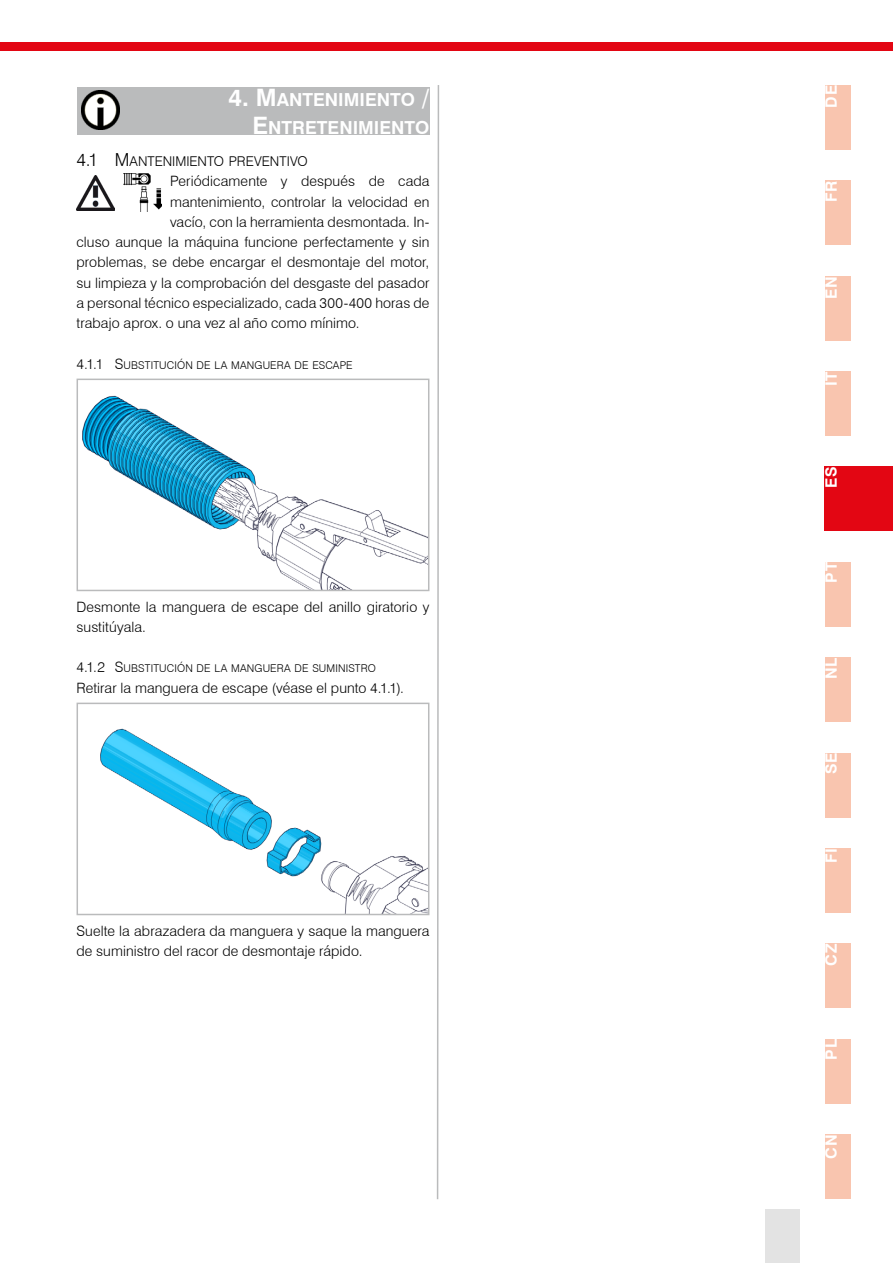
<style>
.page{position:relative;width:893px;height:1263px;background:#fff}
.page>*{position:absolute;margin:0;border:0;box-sizing:border-box;transform-origin:0 0}
.t1{font:700 18px "Swiss 721 BT";color:#fff}
.t2{font:700 15.75px "Swiss 721 BT";letter-spacing:.05em;color:#fff}
.t3{font:300 14.25px/20.2px "Swiss 721 BT";letter-spacing:.005em;color:#000}
.t4{font:300 13.5px "Swiss 721 BT";color:#000}
.t5{font:300 10.65px "Swiss 721 BT";letter-spacing:.015em;color:#000}
.s1{font-size:24px}
.s2{font-size:18px}
.s3{font-size:14.25px}
</style>
<div class="page">
<div style="left:825px;top:1134px;width:25px;height:65px;background:#f9c5af"></div>
<div style="left:825px;top:1039px;width:25px;height:64px;background:#f9c5af"></div>
<div style="left:825px;top:944px;width:25px;height:64px;background:#f9c5af"></div>
<div style="left:825px;top:848px;width:25px;height:64px;background:#f9c5af"></div>
<div style="left:825px;top:753px;width:25px;height:64px;background:#f9c5af"></div>
<div style="left:825px;top:657px;width:25px;height:65px;background:#f9c5af"></div>
<div style="left:825px;top:562px;width:25px;height:64px;background:#f9c5af"></div>
<img style="left:77px;top:175px;width:38px;height:35px">
<img style="left:123px;top:174px;width:39px;height:38px">
<div style="left:77px;top:87px;width:352px;height:47px;background:#babbbc"></div>
<img style="left:82px;top:91px;width:38px;height:38px">
<img style="left:82px;top:395px;width:344px;height:193px">
<div style="left:77px;top:379px;width:352px;height:212px;border:2px solid #babbbc"></div>
<img style="left:100px;top:728px;width:326px;height:184px">
<div style="left:77px;top:703px;width:352px;height:212px;border:2px solid #babbbc"></div>
<div style="left:825px;top:371px;width:25px;height:65px;background:#f9c5af"></div>
<div style="left:825px;top:276px;width:25px;height:64px;background:#f9c5af"></div>
<div style="left:825px;top:180px;width:25px;height:65px;background:#f9c5af"></div>
<div style="left:825px;top:85px;width:25px;height:64px;background:#f9c5af"></div>
<div style="left:0;top:43px;width:893px;height:8px;background:#e30613"></div>
<div style="left:765px;top:1209px;width:34px;height:54px;background:#e3e3e3"></div>
<svg style="left:436px;top:85px;width:4px;height:1115px"></svg>
<div style="left:825px;top:467px;width:68px;height:64px;background:#e30613"></div>
<p class="t1" style="left:229px;top:88px;width:72px"><span class="s1">4. M</span>ANTENI</p>
<p class="t1" style="left:344px;top:88px;width:27px">MIENT</p>
<p class="t1" style="left:401px;top:88px;width:30px">O <span class="s1">/</span></p>
<p class="t1" style="left:253px;top:117px;width:28px"><span class="s1">E</span>NTRETENI</p>
<p class="t1" style="left:358px;top:117px;width:27px">MIENT</p>
<p class="t1" style="left:415px;top:117px;width:16px">O</p>
<p class="t4" style="left:77px;top:153px;width:233px"><span class="s2">4.1 M</span>ANTENIMIENTO PREVENTIVO</p>
<p class="t3" style="left:170px;top:171px;width:261px">Periódicamente y después de cada</p>
<p class="t3" style="left:170px;top:191px;width:261px">mantenimiento, controlar la velocidad en</p>
<p class="t3" style="left:170px;top:211px;width:261px">vacío, con la herramienta desmontada. In-</p>
<p class="t3" style="left:77px;top:232px;width:354px">cluso aunque la máquina funcione perfectamente y sin</p>
<p class="t3" style="left:77px;top:252px;width:354px">problemas, se debe encargar el desmontaje del motor,</p>
<p class="t3" style="left:77px;top:272px;width:354px">su limpieza y la comprobación del desgaste del pasador</p>
<p class="t3" style="left:77px;top:292px;width:354px">a personal técnico especializado, cada 300-400 horas de</p>
<p class="t3" style="left:77px;top:313px;width:285px">trabajo aprox. o una vez al año como mínimo.</p>
<p class="t5" style="left:77px;top:358px;width:278px"><span class="s3">4.1.1 S</span>UBSTITUCIÓN DE LA MANGUERA DE ESCAPE</p>
<p class="t3" style="left:77px;top:596px;width:354px">Desmonte la manguera de escape del anillo giratorio y sustitúyala.</p>
<p class="t5" style="left:77px;top:662px;width:301px"><span class="s3">4.1.2 S</span>UBSTITUCIÓN DE LA MANGUERA DE SUMINISTRO</p>
<p class="t3" style="left:77px;top:677px;width:329px">Retirar la manguera de escape (véase el punto 4.1.1).</p>
<p class="t3" style="left:77px;top:920px;width:354px">Suelte la abrazadera da manguera y saque la manguera de suministro del racor de desmontaje rápido.</p>
<p class="t2" style="left:822px;top:108px;width:24px;rotate:-90deg">DE</p>
<p class="t2" style="left:822px;top:202px;width:23px;rotate:-90deg">FR</p>
<p class="t2" style="left:822px;top:299px;width:24px;rotate:-90deg">EN</p>
<p class="t2" style="left:822px;top:386px;width:16px;rotate:-90deg">IT</p>
<p class="t2" style="left:822px;top:488px;width:23px;rotate:-90deg">ES</p>
<p class="t2" style="left:822px;top:583px;width:22px;rotate:-90deg">PT</p>
<p class="t2" style="left:822px;top:679px;width:23px;rotate:-90deg">NL</p>
<p class="t2" style="left:822px;top:774px;width:23px;rotate:-90deg">SE</p>
<p class="t2" style="left:822px;top:863px;width:17px;rotate:-90deg">FI</p>
<p class="t2" style="left:822px;top:966px;width:23px;rotate:-90deg">CZ</p>
<p class="t2" style="left:822px;top:1059px;width:22px;rotate:-90deg">PL</p>
<p class="t2" style="left:822px;top:1159px;width:26px;rotate:-90deg">CN</p>
</div>
